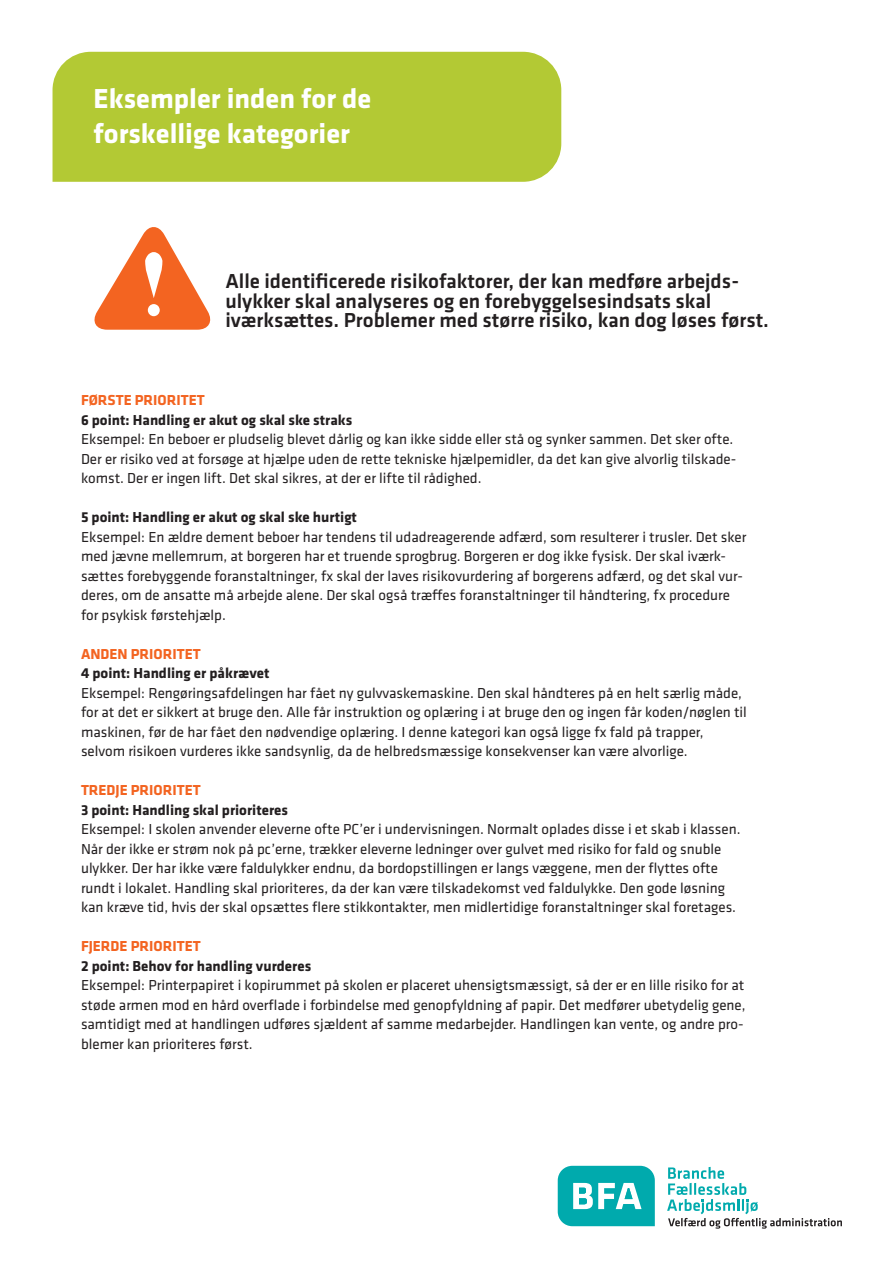
<style>
.page{position:relative;width:893px;height:1263px;background:#fff}
.page>*{position:absolute;margin:0;border:0;box-sizing:border-box;transform-origin:0 0}
.Overskrift_opslag_1{font:700 28.5px "Klavika";color:#fff}
.BAR_Brød{font:500 21px/19.5px "Klavika";color:#231f20}
.BAR_Brød-2{font:15px/19.5px "Klavika";color:#231f20}
.BAR_Brød-3{font:700 15px "Klavika";color:#231f20}
.BAR_Brød-4{font:700 15px "Klavika";color:#f36421}
</style>
<div class="page">
<div style="left:53px;top:52px;width:508px;height:130px;background:#b3c934"></div>
<svg style="left:558px;top:1166px;width:97px;height:60px"></svg>
<svg style="left:667px;top:1167px;width:175px;height:62px"></svg>
<svg style="left:94px;top:227px;width:117px;height:103px"></svg>
<p class="Overskrift_opslag_1" style="left:94px;top:78px;width:279px">Eksempler inden for de</p>
<p class="Overskrift_opslag_1" style="left:94px;top:112px;width:258px">forskellige kategorier</p>
<p class="BAR_Brød" style="left:225px;top:271px;width:545px">Alle identificerede risikofaktorer, der kan medføre arbejds&shy;ulykker skal analyseres og en forebyggelsesindsats skal iværksættes. Problemer med større risiko, kan dog løses først.</p>
<p class="BAR_Brød-4" style="left:81px;top:389px;width:125px">FØRSTE PRIORITET</p>
<p class="BAR_Brød-3" style="left:81px;top:409px;width:273px">6 point: Handling er akut og skal ske straks</p>
<p class="BAR_Brød-2" style="left:81px;top:429px;width:657px">Eksempel: En beboer er pludselig blevet dårlig og kan ikke sidde eller stå og synker sammen. Det sker ofte.<br>Der er risiko ved at forsøge at hjælpe uden de rette tekniske hjælpemidler, da det kan give alvorlig tilskade&shy;komst. Der er ingen lift. Det skal sikres, at der er lifte til rådighed.</p>
<p class="BAR_Brød-3" style="left:81px;top:506px;width:278px">5 point: Handling er akut og skal ske hurtigt</p>
<p class="BAR_Brød-2" style="left:81px;top:526px;width:667px">Eksempel: En ældre dement beboer har tendens til udadreagerende adfærd, som resulterer i trusler. Det sker med jævne mellemrum, at borgeren har et truende sprogbrug. Borgeren er dog ikke fysisk. Der skal iværk&shy;sættes forebyggende foranstaltninger, fx skal der laves risikovurdering af borgerens adfærd, og det skal vur&shy;deres, om de ansatte må arbejde alene. Der skal også træffes foranstaltninger til håndtering, fx procedure for psykisk førstehjælp.</p>
<p class="BAR_Brød-4" style="left:81px;top:643px;width:121px">ANDEN PRIORITET</p>
<p class="BAR_Brød-3" style="left:81px;top:662px;width:190px">4 point: Handling er påkrævet</p>
<p class="BAR_Brød-2" style="left:81px;top:682px;width:667px">Eksempel: Rengøringsafdelingen har fået ny gulvvaskemaskine. Den skal håndteres på en helt særlig måde, for at det er sikkert at bruge den. Alle får instruktion og oplæring i at bruge den og ingen får koden/nøglen til maskinen, før de har fået den nødvendige oplæring. I denne kategori kan også ligge fx fald på trapper, selvom risikoen vurderes ikke sandsynlig, da de helbredsmæssige konsekvenser kan være alvorlige.</p>
<p class="BAR_Brød-4" style="left:81px;top:779px;width:121px">TREDJE PRIORITET</p>
<p class="BAR_Brød-3" style="left:81px;top:799px;width:209px">3 point: Handling skal prioriteres</p>
<p class="BAR_Brød-2" style="left:81px;top:819px;width:661px">Eksempel: I skolen anvender eleverne ofte PC’er i undervisningen. Normalt oplades disse i et skab i klassen.<br>Når der ikke er strøm nok på pc’erne, trækker eleverne ledninger over gulvet med risiko for fald og snuble ulykker. Der har ikke være faldulykker endnu, da bordopstillingen er langs væggene, men der flyttes ofte rundt i lokalet. Handling skal prioriteres, da der kan være tilskadekomst ved faldulykke. Den gode løsning kan kræve tid, hvis der skal opsættes flere stikkontakter, men midlertidige foranstaltninger skal foretages.</p>
<p class="BAR_Brød-4" style="left:81px;top:935px;width:121px">FJERDE PRIORITET</p>
<p class="BAR_Brød-3" style="left:81px;top:955px;width:232px">2 point: Behov for handling vurderes</p>
<p class="BAR_Brød-2" style="left:81px;top:975px;width:666px">Eksempel: Printerpapiret i kopirummet på skolen er placeret uhensigtsmæssigt, så der er en lille risiko for at støde armen mod en hård overflade i forbindelse med genopfyldning af papir. Det medfører ubetydelig gene, samtidigt med at handlingen udføres sjældent af samme medarbejder. Handlingen kan vente, og andre pro&shy;blemer kan prioriteres først.</p>
</div>
